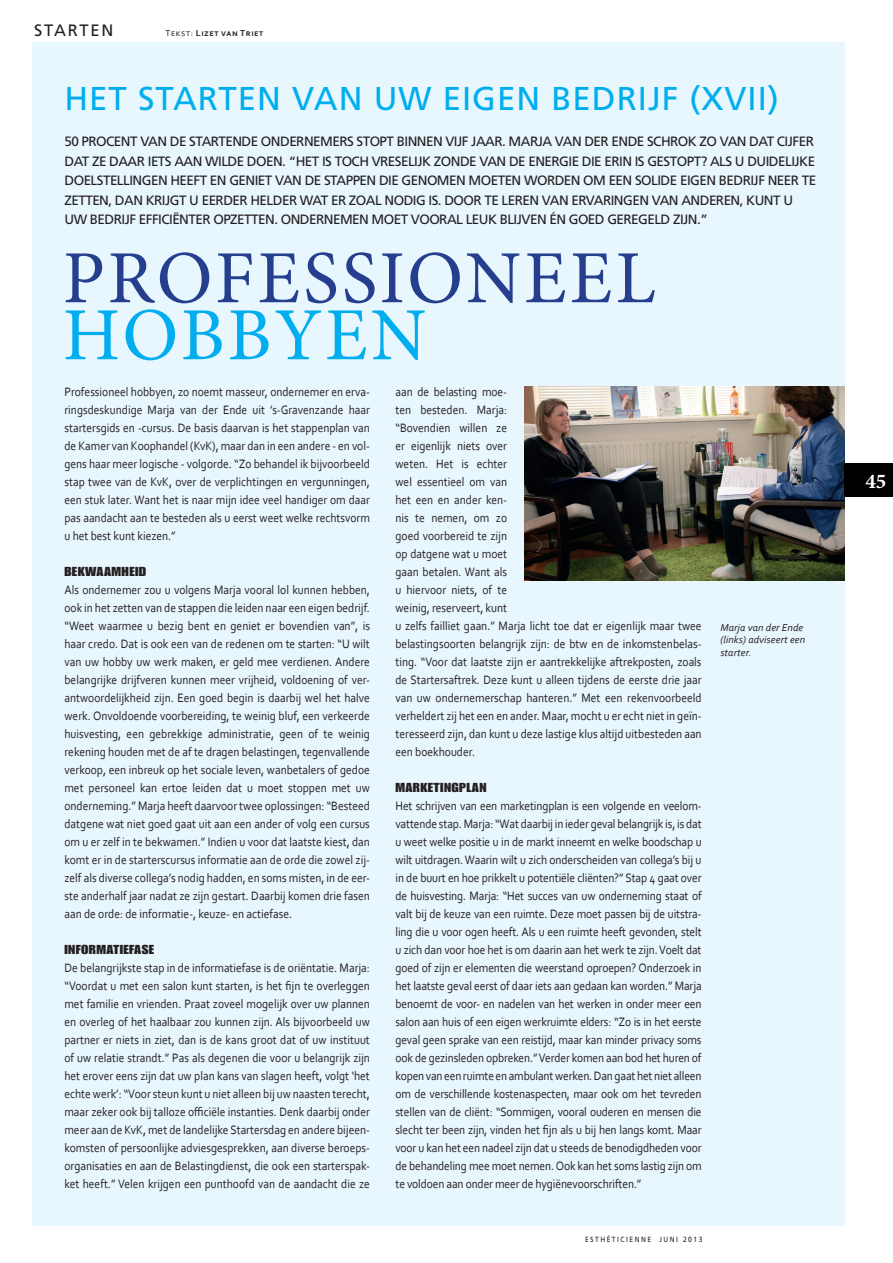
<style>
.page{position:relative;width:893px;height:1263px;background:#fff}
.page>*{position:absolute;margin:0;border:0;box-sizing:border-box;transform-origin:0 0}
.t1{font:75px/57px "Minion Pro";letter-spacing:.04em;color:#253f8e}
.t2{font:33px "Frutiger LT Std";letter-spacing:.03em;color:#00aeef}
.t3{font:700 21px "Minion Pro";color:#fff}
.t4{font:16.5px "Frutiger LT Std";letter-spacing:.11em;color:#231f20}
.t5{font:13.5px "Frutiger LT Std";letter-spacing:-.04em;color:#231f20}
.t6{font:12.75px/18px "Corbel";color:#231f20;scale:.9 1}
.t7{font:italic 10.5px/12.6px "Corbel";letter-spacing:.01em;color:#231f20}
.t8{font:700 9px "Corbel";letter-spacing:.06em;color:#231f20}
.t9{font:7.5px "Frutiger LT Std";letter-spacing:.22em;color:#231f20;scale:.9 1}
.s1{font-weight:400}
.s2{color:#00aeef}
.s3{font-family:"Impact LT Std"}
</style>
<div class="page">
<div style="left:33px;top:43px;width:812px;height:1183px;background:#e8f6fd"></div>
<img style="left:524px;top:387px;width:320px;height:194px">
<div style="left:844px;top:463px;width:49px;height:34px;background:#000"></div>
<p class="t4" style="left:34px;top:20px;width:81px">STARTEN</p>
<p class="t8" style="left:165px;top:27px;width:100px"><span class="s1">Tekst:</span> Lizet van Triet</p>
<p class="t2" style="left:64px;top:79px;width:95px">HET STARTEN</p>
<p class="t2" style="left:292px;top:79px;width:488px">VAN UW EIGEN BEDRIJ F (XVII)</p>
<p class="t5" style="left:64px;top:134px;width:51px">50 PROCENT</p>
<p class="t5" style="left:140px;top:134px;width:58px">VAN DE STARTEN</p>
<p class="t5" style="left:242px;top:134px;width:57px">DE ONDERNE</p>
<p class="t5" style="left:320px;top:134px;width:20px">MERS</p>
<p class="t5" style="left:356px;top:134px;width:57px">STOPT BINNEN</p>
<p class="t5" style="left:445px;top:134px;width:35px">VIJ F JAAR</p>
<p class="t5" style="left:502px;top:134px;width:16px">. MARJA</p>
<p class="t5" style="left:555px;top:134px;width:101px">VAN DER ENDE SCHR</p>
<p class="t5" style="left:678px;top:134px;width:129px">OK ZO VAN DAT CIJ FER</p>
<p class="t5" style="left:64px;top:153px;width:64px">DAT ZE DAAR</p>
<p class="t5" style="left:148px;top:153px;width:7px">IETS</p>
<p class="t5" style="left:174px;top:153px;width:10px">AAN</p>
<p class="t5" style="left:205px;top:153px;width:183px">WILDE DOEN. “HET IS TOCH VRESE</p>
<p class="t5" style="left:408px;top:153px;width:129px">LIJ K ZONDE VAN DE ENER</p>
<p class="t5" style="left:559px;top:153px;width:53px">GIE DIE ERIN</p>
<p class="t5" style="left:635px;top:153px;width:180px">IS GESTOPT? ALS U DUIDELIJ KE</p>
<p class="t5" style="left:64px;top:173px;width:182px">DOELSTELLINGEN HEEFT EN GENIET</p>
<p class="t5" style="left:275px;top:173px;width:58px">VAN DE STAPPEN</p>
<p class="t5" style="left:379px;top:173px;width:120px">DIE GENOMEN MOETEN</p>
<p class="t5" style="left:524px;top:173px;width:93px">WORDEN OM EEN</p>
<p class="t5" style="left:635px;top:173px;width:142px">SOLIDE EIGEN BEDRIJF NEER</p>
<p class="t5" style="left:802px;top:173px;width:8px">TE</p>
<p class="t5" style="left:64px;top:192px;width:15px">ZETTEN</p>
<p class="t5" style="left:109px;top:192px;width:408px">, DAN KRIJGT U EERDER HELDER WAT ER ZOAL NODIG IS. DOOR TE LEREN</p>
<p class="t5" style="left:542px;top:192px;width:61px">VAN ERVARIN</p>
<p class="t5" style="left:623px;top:192px;width:95px">GEN VAN ANDEREN</p>
<p class="t5" style="left:740px;top:192px;width:25px">, KUNT</p>
<p class="t5" style="left:783px;top:192px;width:9px">U</p>
<p class="t5" style="left:65px;top:212px;width:124px">UW BEDRIJF EFFICIËNTER</p>
<p class="t5" style="left:213px;top:212px;width:32px">OPZETTEN</p>
<p class="t5" style="left:274px;top:212px;width:44px">. ONDERNE</p>
<p class="t5" style="left:340px;top:212px;width:369px">MEN MOET VOORAL LEU K BLIJVEN ÉN GOED GEREGELD ZIJN.”</p>
<p class="t1" style="left:63px;top:250px;width:594px">PROFESSIONEEL<br><span class="s2">HOBBYEN</span></p>
<p class="t6" style="left:64px;top:382px;width:341px;text-align:justify">Professioneel hobbyen, zo noemt masseur, ondernemer en erva&shy;ringsdeskundige Marja van der Ende uit ’s-Gravenzande haar startersgids en -cursus. De basis daarvan is het stappenplan van de Kamer van Koophandel (KvK), maar dan in een andere - en vol&shy;gens haar meer logische - volgorde. “Zo behandel ik bijvoorbeeld stap twee van de KvK, over de verplichtingen en vergunningen, een stuk later. Want het is naar mijn idee veel handiger om daar pas aandacht aan te besteden als u eerst weet welke rechtsvorm u het best kunt kiezen.”</p>
<p class="t6" style="left:64px;top:562px;width:341px"><span class="s3">BEKWAAMHEID<br></span>Als ondernemer zou u volgens Marja vooral lol kunnen hebben, ook in het zetten van de stappen die leiden naar een eigen bedrijf. “Weet waarmee u bezig bent en geniet er bovendien van”, is haar credo. Dat is ook een van de redenen om te starten: “U wilt van uw hobby uw werk maken, er geld mee verdienen. Andere belangrijke drijfveren kunnen meer vrijheid, voldoening of ver&shy;antwoordelijkheid zijn. Een goed begin is daarbij wel het halve werk. Onvoldoende voorbereiding, te weinig bluf, een verkeerde huisvesting, een gebrekkige administratie, geen of te weinig rekening houden met de af te dragen belastingen, tegenvallende verkoop, een inbreuk op het sociale leven, wanbetalers of gedoe met personeel kan ertoe leiden dat u moet stoppen met uw onderneming.” Marja heeft daarvoor twee oplossingen: “Besteed datgene wat niet goed gaat uit aan een ander of volg een cursus om u er zelf in te bekwamen.” Indien u voor dat laatste kiest, dan komt er in de starterscursus informatie aan de orde die zowel zij&shy;zelf als diverse collega’s nodig hadden, en soms misten, in de eer&shy;ste anderhalf jaar nadat ze zijn gestart. Daarbij komen drie fasen aan de orde: de informatie-, keuze- en actiefase.</p>
<p class="t6" style="left:64px;top:940px;width:341px"><span class="s3">INFORMATIEFASE<br></span>De belangrijkste stap in de informatiefase is de oriëntatie. Marja: “Voordat u met een salon kunt starten, is het fijn te overleggen met familie en vrienden. Praat zoveel mogelijk over uw plannen en overleg of het haalbaar zou kunnen zijn. Als bijvoorbeeld uw partner er niets in ziet, dan is de kans groot dat of uw instituut of uw relatie strandt.” Pas als degenen die voor u belangrijk zijn het erover eens zijn dat uw plan kans van slagen heeft, volgt ‘het echte werk’: “Voor steun kunt u niet alleen bij uw naasten terecht, maar zeker ook bij talloze officiële instanties. Denk daarbij onder meer aan de KvK, met de landelijke Startersdag en andere bijeen&shy;komsten of persoonlijke adviesgesprekken, aan diverse beroeps&shy;organisaties en aan de Belastingdienst, die ook een starterspak&shy;ket heeft.” Velen krijgen een punthoofd van de aandacht die ze</p>
<p class="t6" style="left:395px;top:382px;width:342px">aan de belasting moe-<br>ten besteden. Marja:<br>“Bovendien willen ze<br>er eigenlijk niets over<br>weten. Het is echter<br>wel essentieel om van<br>het een en ander ken-<br>nis te nemen, om zo<br>goed voorbereid te zijn<br>op datgene wat u moet<br>gaan betalen. Want als<br>u hiervoor niets, of te<br>weinig, reserveert, kunt<br>u zelfs failliet gaan.” Marja licht toe dat er eigenlijk maar twee belastingsoorten belangrijk zijn: de btw en de inkomstenbelas&shy;ting. “Voor dat laatste zijn er aantrekkelijke aftrekposten, zoals de Startersaftrek. Deze kunt u alleen tijdens de eerste drie jaar van uw ondernemerschap hanteren.” Met een rekenvoorbeeld verheldert zij het een en ander. Maar, mocht u er echt niet in geïn&shy;teresseerd zijn, dan kunt u deze lastige klus altijd uitbesteden aan een boekhouder.</p>
<p class="t6" style="left:395px;top:778px;width:342px"><span class="s3">MARKETINGPLAN<br></span>Het schrijven van een marketingplan is een volgende en veelom&shy;vattende stap. Marja: “Wat daarbij in ieder geval belangrijk is, is dat u weet welke positie u in de markt inneemt en welke boodschap u wilt uitdragen. Waarin wilt u zich onderscheiden van collega’s bij u in de buurt en hoe prikkelt u potentiële cliënten?” Stap 4 gaat over de huisvesting. Marja: “Het succes van uw onderneming staat of valt bij de keuze van een ruimte. Deze moet passen bij de uitstra&shy;ling die u voor ogen heeft. Als u een ruimte heeft gevonden, stelt u zich dan voor hoe het is om daarin aan het werk te zijn. Voelt dat goed of zijn er elementen die weerstand oproepen? Onderzoek in het laatste geval eerst of daar iets aan gedaan kan worden.” Marja benoemt de voor- en nadelen van het werken in onder meer een salon aan huis of een eigen werkruimte elders: “Zo is in het eerste geval geen sprake van een reistijd, maar kan minder privacy soms ook de gezinsleden opbreken.” Verder komen aan bod het huren of kopen van een ruimte en ambulant werken. Dan gaat het niet alleen om de verschillende kostenaspecten, maar ook om het tevreden stellen van de cliënt: “Sommigen, vooral ouderen en mensen die slecht ter been zijn, vinden het fijn als u bij hen langs komt. Maar voor u kan het een nadeel zijn dat u steeds de benodigdheden voor de behandeling mee moet nemen. Ook kan het soms lastig zijn om te voldoen aan onder meer de hygiënevoorschriften.”</p>
<p class="t9" style="left:585px;top:1235px;width:132px">ESTHÉTICIENNE JUNI 2013</p>
<p class="t7" style="left:720px;top:621px;width:86px">Marja van der Ende (links) adviseert een starter.</p>
<p class="t3" style="left:865px;top:467px;width:22px">45</p>
</div>
